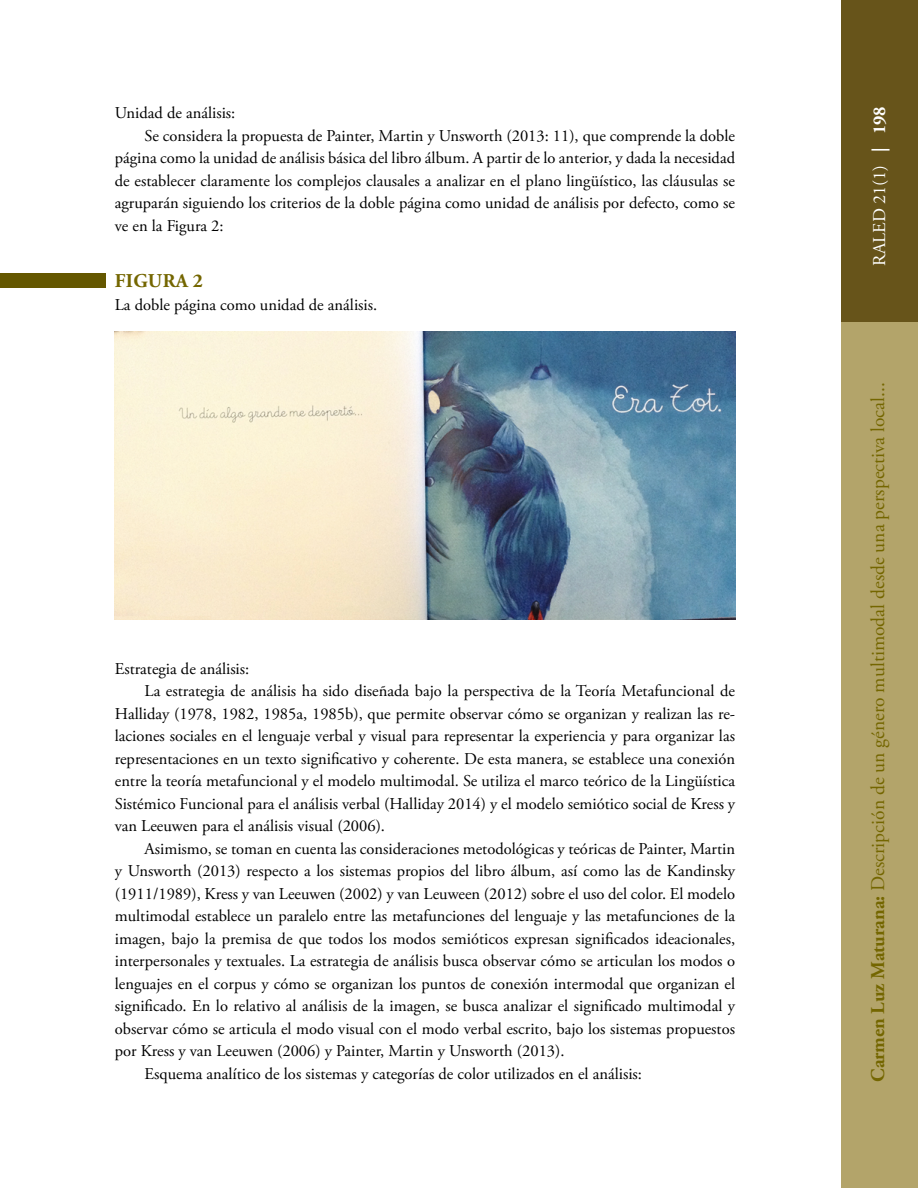
<style>
.page{position:relative;width:918px;height:1188px;background:#fff}
.page>*{position:absolute;margin:0;border:0;box-sizing:border-box;transform-origin:0 0}
.t1{font:19.5px "Adobe Garamond Pro";color:#746600}
.t2{font:700 19.5px "Adobe Garamond Pro";letter-spacing:.015em;color:#746600}
.t3{font:18px "Adobe Garamond Pro";color:#fff}
.t4{font:16.5px "Adobe Garamond Pro";color:#000}
.s1{font-weight:700}
</style>
<div class="page">
<div style="left:841px;top:0;width:77px;height:1188px;background:#b3a46a"></div>
<div style="left:841px;top:0;width:77px;height:322px;background:#67541a"></div>
<div style="left:0;top:273px;width:106px;height:14px;background:#645700"></div>
<img style="left:115px;top:331px;width:620px;height:288px">
<p class="t4" style="left:115px;top:103px;width:122px">Unidad de análisis:</p>
<p class="t4" style="left:145px;top:126px;width:592px">Se considera la propuesta de Painter, Martin y Unsworth (2013: 11), que comprende la doble</p>
<p class="t4" style="left:115px;top:148px;width:622px">página como la unidad de análisis básica del libro álbum. A partir de lo anterior, y dada la necesidad</p>
<p class="t4" style="left:115px;top:171px;width:622px">de establecer claramente los complejos clausales a analizar en el plano lingüístico, las cláusulas se</p>
<p class="t4" style="left:115px;top:193px;width:622px">agruparán siguiendo los criterios de la doble página como unidad de análisis por defecto, como se</p>
<p class="t4" style="left:115px;top:216px;width:110px">ve en la Figura 2:</p>
<p class="t2" style="left:115px;top:270px;width:90px">FIGURA 2</p>
<p class="t4" style="left:115px;top:295px;width:264px">La doble página como unidad de análisis.</p>
<p class="t4" style="left:115px;top:658px;width:136px">Estrategia de análisis:</p>
<p class="t4" style="left:145px;top:681px;width:592px">La estrategia de análisis ha sido diseñada bajo la perspectiva de la Teoría Metafuncional de</p>
<p class="t4" style="left:115px;top:703px;width:622px">Halliday (1978, 1982, 1985a, 1985b), que permite observar cómo se organizan y realizan las re-</p>
<p class="t4" style="left:115px;top:726px;width:622px">laciones sociales en el lenguaje verbal y visual para representar la experiencia y para organizar las</p>
<p class="t4" style="left:115px;top:748px;width:622px">representaciones en un texto significativo y coherente. De esta manera, se establece una conexión</p>
<p class="t4" style="left:115px;top:771px;width:622px">entre la teoría metafuncional y el modelo multimodal. Se utiliza el marco teórico de la Lingüística</p>
<p class="t4" style="left:115px;top:793px;width:622px">Sistémico Funcional para el análisis verbal (Halliday 2014) y el modelo semiótico social de Kress y</p>
<p class="t4" style="left:115px;top:816px;width:272px">van Leeuwen para el análisis visual (2006).</p>
<p class="t4" style="left:145px;top:839px;width:592px">Asimismo, se toman en cuenta las consideraciones metodológicas y teóricas de Painter, Martin</p>
<p class="t4" style="left:115px;top:861px;width:622px">y Unsworth (2013) respecto a los sistemas propios del libro álbum, así como las de Kandinsky</p>
<p class="t4" style="left:115px;top:884px;width:622px">(1911/1989), Kress y van Leeuwen (2002) y van Leuween (2012) sobre el uso del color. El modelo</p>
<p class="t4" style="left:115px;top:906px;width:622px">multimodal establece un paralelo entre las metafunciones del lenguaje y las metafunciones de la</p>
<p class="t4" style="left:115px;top:929px;width:622px">imagen, bajo la premisa de que todos los modos semióticos expresan significados ideacionales,</p>
<p class="t4" style="left:115px;top:951px;width:622px">interpersonales y textuales. La estrategia de análisis busca observar cómo se articulan los modos o</p>
<p class="t4" style="left:115px;top:974px;width:622px">lenguajes en el corpus y cómo se organizan los puntos de conexión intermodal que organizan el</p>
<p class="t4" style="left:115px;top:996px;width:622px">significado. En lo relativo al análisis de la imagen, se busca analizar el significado multimodal y</p>
<p class="t4" style="left:115px;top:1019px;width:622px">observar cómo se articula el modo visual con el modo verbal escrito, bajo los sistemas propuestos</p>
<p class="t4" style="left:115px;top:1041px;width:451px">por Kress y van Leeuwen (2006) y Painter, Martin y Unsworth (2013).</p>
<p class="t4" style="left:145px;top:1064px;width:499px">Esquema analítico de los sistemas y categorías de color utilizados en el análisis:</p>
<p class="t3" style="left:869px;top:266px;width:161px;rotate:-90deg">RALED 21(1) <span class="s1">| 198</span></p>
<p class="t1" style="left:866px;top:1082px;width:701px;rotate:-90deg"><span class="s1">Carmen Luz Maturana:</span> Descripción de un género multimodal desde una perspectiva local...</p>
</div>
